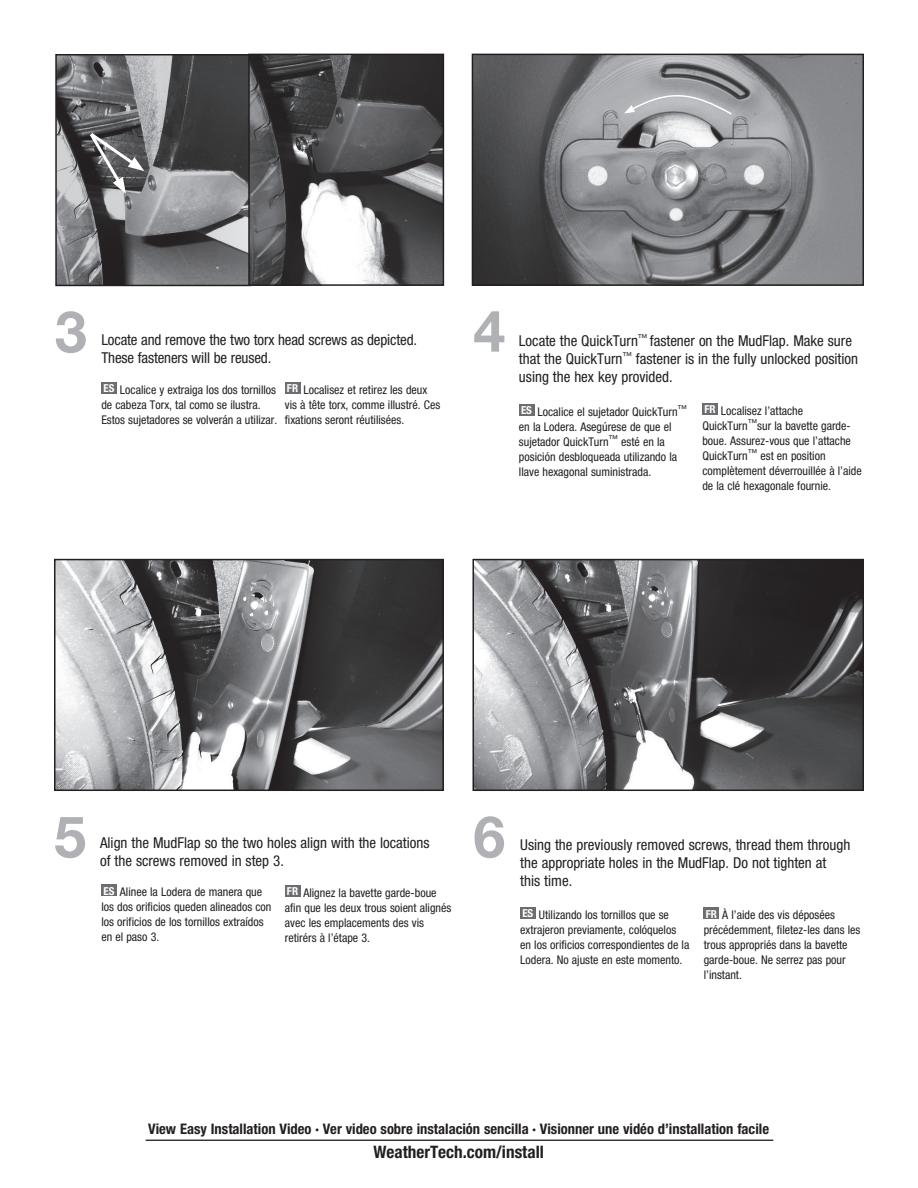
<style>
.page{position:relative;width:918px;height:1188px;background:#fff}
.page>*{position:absolute;margin:0;border:0;box-sizing:border-box;transform-origin:0 0}
.t1{font:700 57.6px "Helvetica Neue";color:#b0b1b5}
.t2{font:700 condensed 17.25px "Helvetica Neue";color:#231f20}
.t3{font:condensed 15px/18px "Helvetica Neue";color:#231f20}
.t4{font:700 condensed 14.55px "Helvetica Neue";color:#231f20}
.t5{font:condensed 12px/15px "Helvetica Neue";color:#231f20}
.s1{font-weight:700;font-size:10.95px;color:#fff}
</style>
<div class="page">
<img style="left:475px;top:562px;width:386px;height:226px">
<div style="left:472px;top:559px;width:392px;height:232px;border:2px solid #231f20"></div>
<img style="left:57px;top:562px;width:384px;height:226px">
<div style="left:54px;top:559px;width:390px;height:232px;border:2px solid #231f20"></div>
<img style="left:58px;top:57px;width:190px;height:226px">
<div style="left:55px;top:54px;width:196px;height:232px;border:2px solid #231f20"></div>
<svg style="left:251px;top:57px;width:190px;height:226px"></svg>
<div style="left:248px;top:54px;width:196px;height:232px;border:2px solid #231f20"></div>
<svg style="left:87px;top:130px;width:57px;height:64px"></svg>
<img style="left:475px;top:57px;width:386px;height:226px">
<div style="left:472px;top:54px;width:392px;height:232px;border:2px solid #231f20"></div>
<hr style="left:146px;top:1140px;width:627px;height:1px;background:#231f20">
<div style="left:101px;top:382px;width:16px;height:12px;background:#6c6d70"></div>
<div style="left:101px;top:885px;width:16px;height:11px;background:#6c6d70"></div>
<div style="left:520px;top:907px;width:16px;height:12px;background:#6c6d70"></div>
<div style="left:519px;top:404px;width:15px;height:12px;background:#6c6d70"></div>
<div style="left:285px;top:382px;width:15px;height:12px;background:#6c6d70"></div>
<div style="left:285px;top:885px;width:15px;height:12px;background:#6c6d70"></div>
<div style="left:704px;top:907px;width:15px;height:12px;background:#6c6d70"></div>
<div style="left:702px;top:403px;width:16px;height:12px;background:#6c6d70"></div>
<svg style="left:624px;top:89px;width:109px;height:27px"></svg>
<h1 class="t1" style="left:55px;top:296px;width:34px">3</h1>
<p class="t3" style="left:101px;top:330px;width:317px">Locate and remove the two torx head screws as depicted.</p>
<p class="t3" style="left:101px;top:348px;width:171px">These fasteners will be reused.</p>
<p class="t5" style="left:101px;top:382px;width:177px"><span class="s1">ES</span> Localice y extraiga los dos tornillos de cabeza Torx, tal como se ilustra.<br>Estos sujetadores se volverán a utilizar.</p>
<p class="t5" style="left:285px;top:382px;width:157px"><span class="s1">FR</span> Localisez et retirez les deux vis à tête torx, comme illustré. Ces fixations seront réutilisées.</p>
<h1 class="t1" style="left:473px;top:295px;width:34px">4</h1>
<p class="t3" style="left:519px;top:332px;width:341px">Locate the QuickTurn<sup>™</sup> fastener on the MudFlap. Make sure that the QuickTurn<sup>™</sup> fastener is in the fully unlocked position using the hex key provided.</p>
<p class="t5" style="left:519px;top:404px;width:170px"><span class="s1">ES</span> Localice el sujetador QuickTurn<sup>™ </sup>en la Lodera. Asegúrese de que el sujetador QuickTurn<sup>™</sup> esté en la posición desbloqueada utilizando la llave hexagonal suministrada.</p>
<p class="t5" style="left:702px;top:403px;width:161px"><span class="s1">FR</span> Localisez l’attache<br>QuickTurn<sup>™</sup>sur la bavette garde&shy;boue. Assurez-vous que l’attache<br>QuickTurn<sup>™</sup> est en position complètement déverrouillée à l’aide de la clé hexagonale fournie.</p>
<h1 class="t1" style="left:54px;top:801px;width:34px">5</h1>
<h1 class="t1" style="left:473px;top:801px;width:34px">6</h1>
<p class="t3" style="left:100px;top:834px;width:331px">Align the MudFlap so the two holes align with the locations of the screws removed in step 3.</p>
<p class="t3" style="left:520px;top:835px;width:332px">Using the previously removed screws, thread them through the appropriate holes in the MudFlap. Do not tighten at<br>this time.</p>
<p class="t5" style="left:101px;top:885px;width:172px"><span class="s1">ES</span> Alinee la Lodera de manera que los dos orificios queden alineados con los orificios de los tornillos extraídos en el paso 3.</p>
<p class="t5" style="left:285px;top:885px;width:168px"><span class="s1">FR</span> Alignez la bavette garde-boue afin que les deux trous soient alignés avec les emplacements des vis retirérs à l’étape 3.</p>
<p class="t5" style="left:704px;top:907px;width:158px"><span class="s1">FR</span> À l’aide des vis déposées précédemment, filetez-les dans les trous appropriés dans la bavette garde-boue. Ne serrez pas pour l’instant.</p>
<p class="t5" style="left:520px;top:907px;width:171px"><span class="s1">ES</span> Utilizando los tornillos que se extrajeron previamente, colóquelos en los orificios correspondientes de la Lodera. No ajuste en este momento.</p>
<p class="t4" style="left:148px;top:1120px;width:622px">View Easy Installation Video · Ver video sobre instalación sencilla · Visionner une vidéo d’installation facile</p>
<h2 class="t2" style="left:373px;top:1141px;width:172px">WeatherTech.com/install</h2>
</div>
